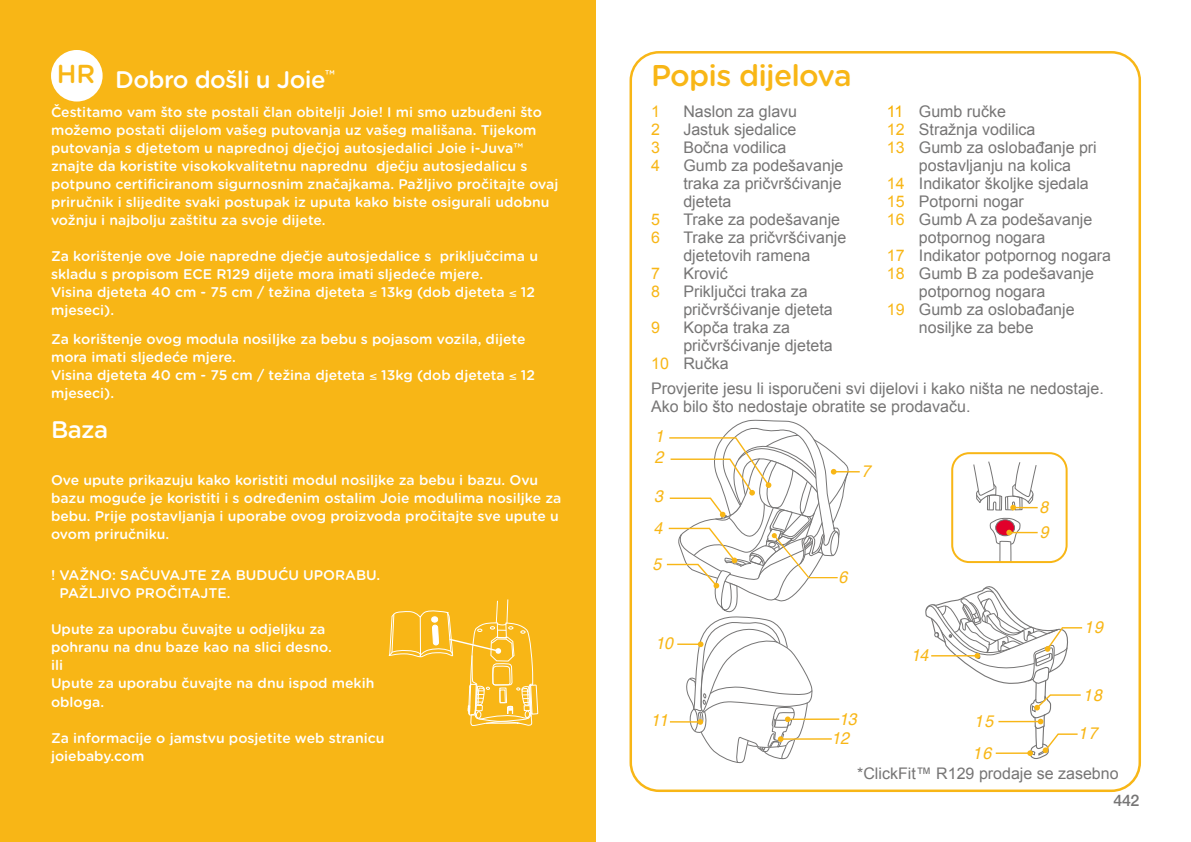
<style>
.page{position:relative;width:1191px;height:842px;background:#fff}
.page>*{position:absolute;margin:0;border:0;box-sizing:border-box;transform-origin:0 0}
.t1{font:500 30px "Gotham Rounded";letter-spacing:-.025em;color:#f8b616}
.t2{font:500 26px "Gotham Rounded";color:#f8b616}
.t3{font:500 24px "Gotham Rounded";letter-spacing:-.025em;color:#fff}
.t4{font:italic 16.8px/25px "Helvetica";letter-spacing:.025em;color:#f8b616;scale:.95 1}
.t5{font:16px/18px "Arial";color:#767575}
.t6{font:16px "Arial";color:#f8b616}
.t7{font:500 16px "Helvetica Neue LT Std";color:#767575}
.t8{font:500 14px/18px "Gotham Rounded";color:#fff}
.s1{color:#f8b616}
.s2{color:#f7af00}
</style>
<div class="page">
<div style="left:0;top:0;width:595px;height:842px;background:#f8b616"></div>
<div style="left:51px;top:50px;width:52px;height:52px;background:#fff;border-radius:50%"></div>
<svg style="left:389px;top:599px;width:149px;height:127px"></svg>
<div style="left:951px;top:452px;width:116px;height:111px;border:2px solid #f8b616;border-radius:17px"></div>
<svg style="left:972px;top:461px;width:65px;height:101px"></svg>
<svg style="left:925px;top:586px;width:158px;height:173px"></svg>
<svg style="left:666px;top:420px;width:193px;height:344px"></svg>
<h2 class="t2" style="left:57px;top:55px;width:40px">HR</h2>
<h3 class="t3" style="left:115px;top:62px;width:221px">Dobro došli u Joie<sup>™</sup></h3>
<p class="t8" style="left:51px;top:103px;width:509px">Čestitamo vam što ste postali član obitelji Joie! I mi smo uzbuđeni što možemo postati dijelom vašeg putovanja uz vašeg mališana. Tijekom putovanja s djetetom u naprednoj dječjoj autosjedalici Joie i-Juva™ znajte da koristite visokokvalitetnu naprednu dječju autosjedalicu s potpuno certificiranom sigurnosnim značajkama. Pažljivo pročitajte ovaj priručnik i slijedite svaki postupak iz uputa kako biste osigurali udobnu vožnju i najbolju zaštitu za svoje dijete.</p>
<p class="t8" style="left:51px;top:246px;width:488px">Za korištenje ove Joie napredne dječje autosjedalice s priključcima u skladu s propisom ECE R129 dijete mora imati sljedeće mjere.<br>Visina djeteta 40 cm - 75 cm / težina djeteta ≤ 13kg (dob djeteta ≤ 12 mjeseci).</p>
<p class="t8" style="left:51px;top:330px;width:485px">Za korištenje ovog modula nosiljke za bebu s pojasom vozila, dijete mora imati sljedeće mjere.<br>Visina djeteta 40 cm - 75 cm / težina djeteta ≤ 13kg (dob djeteta ≤ 12 mjeseci).</p>
<h3 class="t3" style="left:51px;top:413px;width:59px">Baza</h3>
<p class="t8" style="left:51px;top:471px;width:512px">Ove upute prikazuju kako koristiti modul nosiljke za bebu i bazu. Ovu bazu moguće je koristiti i s određenim ostalim Joie modulima nosiljke za bebu. Prije postavljanja i uporabe ovog proizvoda pročitajte sve upute u ovom priručniku.</p>
<p class="t8" style="left:60px;top:566px;width:322px;text-indent:-8px">! VAŽNO: SAČUVAJTE ZA BUDUĆU UPORABU.<br>PAŽLJIVO PROČITAJTE.</p>
<p class="t8" style="left:51px;top:620px;width:325px">Upute za uporabu čuvajte u odjeljku za pohranu na dnu baze kao na slici desno.<br>ili<br>Upute za uporabu čuvajte na dnu ispod mekih obloga.</p>
<p class="t8" style="left:51px;top:728px;width:335px">Za informacije o jamstvu posjetite web stranicu joiebaby.com</p>
<h1 class="t1" style="left:651px;top:54px;width:202px">Popis dijelova</h1>
<p class="t6" style="left:651px;top:100px;width:10px">1</p>
<p class="t5" style="left:683px;top:102px;width:115px">Naslon za glavu</p>
<p class="t6" style="left:651px;top:118px;width:10px">2</p>
<p class="t5" style="left:683px;top:120px;width:114px">Jastuk sjedalice</p>
<p class="t6" style="left:651px;top:136px;width:10px">3</p>
<p class="t5" style="left:683px;top:138px;width:105px">Bočna vodilica</p>
<p class="t6" style="left:651px;top:154px;width:10px">4</p>
<p class="t5" style="left:683px;top:156px;width:162px;text-align:justify">Gumb za podešavanje traka za pričvršćivanje djeteta</p>
<p class="t6" style="left:651px;top:208px;width:10px">5</p>
<p class="t5" style="left:683px;top:210px;width:158px">Trake za podešavanje</p>
<p class="t6" style="left:651px;top:226px;width:10px">6</p>
<p class="t5" style="left:683px;top:228px;width:164px">Trake za pričvršćivanje djetetovih ramena</p>
<p class="t6" style="left:651px;top:262px;width:10px">7</p>
<p class="t5" style="left:683px;top:264px;width:46px">Krović</p>
<p class="t6" style="left:651px;top:280px;width:10px">8</p>
<p class="t5" style="left:683px;top:282px;width:151px">Priključci traka za pričvršćivanje djeteta</p>
<p class="t6" style="left:651px;top:316px;width:10px">9</p>
<p class="t5" style="left:683px;top:318px;width:108px">Kopča traka za</p>
<p class="t5" style="left:683px;top:336px;width:151px">pričvršćivanje djeteta</p>
<p class="t5" style="left:651px;top:354px;width:79px"><span class="s1">10</span> Ručka</p>
<p class="t5" style="left:887px;top:102px;width:121px"><span class="s2">11</span> Gumb ručke</p>
<p class="t5" style="left:887px;top:120px;width:150px"><span class="s1">12</span> Stražnja vodilica</p>
<p class="t5" style="left:887px;top:138px;width:211px"><span class="s1">13</span> Gumb za oslobađanje pri</p>
<p class="t5" style="left:919px;top:156px;width:154px">postavljanju na kolica</p>
<p class="t5" style="left:887px;top:174px;width:203px"><span class="s1">14</span> Indikator školjke sjedala</p>
<p class="t5" style="left:887px;top:192px;width:138px"><span class="s1">15</span> Potporni nogar</p>
<p class="t5" style="left:887px;top:210px;width:207px"><span class="s1">16</span> Gumb A za podešavanje</p>
<p class="t5" style="left:919px;top:228px;width:128px">potpornog nogara</p>
<p class="t5" style="left:887px;top:246px;width:226px"><span class="s1">17</span> Indikator potpornog nogara</p>
<p class="t5" style="left:887px;top:264px;width:209px"><span class="s1">18</span> Gumb B za podešavanje</p>
<p class="t5" style="left:919px;top:282px;width:128px">potpornog nogara</p>
<p class="t5" style="left:887px;top:300px;width:189px"><span class="s1">19</span> Gumb za oslobađanje</p>
<p class="t5" style="left:919px;top:318px;width:116px">nosiljke za bebe</p>
<p class="t5" style="left:651px;top:379px;width:454px">Provjerite jesu li isporučeni svi dijelovi i kako ništa ne nedostaje.<br>Ako bilo što nedostaje obratite se prodavaču.</p>
<p class="t4" style="left:654px;top:424px;width:11px">1</p>
<p class="t4" style="left:654px;top:445px;width:11px">2</p>
<p class="t4" style="left:654px;top:484px;width:11px">3</p>
<p class="t4" style="left:653px;top:516px;width:11px">4</p>
<p class="t4" style="left:652px;top:552px;width:11px">5</p>
<p class="t4" style="left:655px;top:631px;width:20px">10</p>
<p class="t4" style="left:651px;top:708px;width:20px">11</p>
<p class="t4" style="left:861px;top:459px;width:11px">7</p>
<p class="t4" style="left:838px;top:565px;width:11px">6</p>
<p class="t4" style="left:839px;top:707px;width:20px">13</p>
<p class="t4" style="left:831px;top:726px;width:20px">12</p>
<p class="t4" style="left:911px;top:643px;width:20px">14</p>
<p class="t4" style="left:974px;top:709px;width:21px">15</p>
<p class="t4" style="left:972px;top:741px;width:21px">16</p>
<p class="t4" style="left:1039px;top:495px;width:11px">8<br>9</p>
<p class="t4" style="left:1084px;top:615px;width:21px">19</p>
<p class="t4" style="left:1083px;top:682px;width:21px">18</p>
<p class="t4" style="left:1078px;top:721px;width:21px">17</p>
<p class="t5" style="left:857px;top:765px;width:263px">*ClickFit™ R129 prodaje se zasebno</p>
<p class="t7" style="left:1113px;top:791px;width:27px">442</p>
</div>
